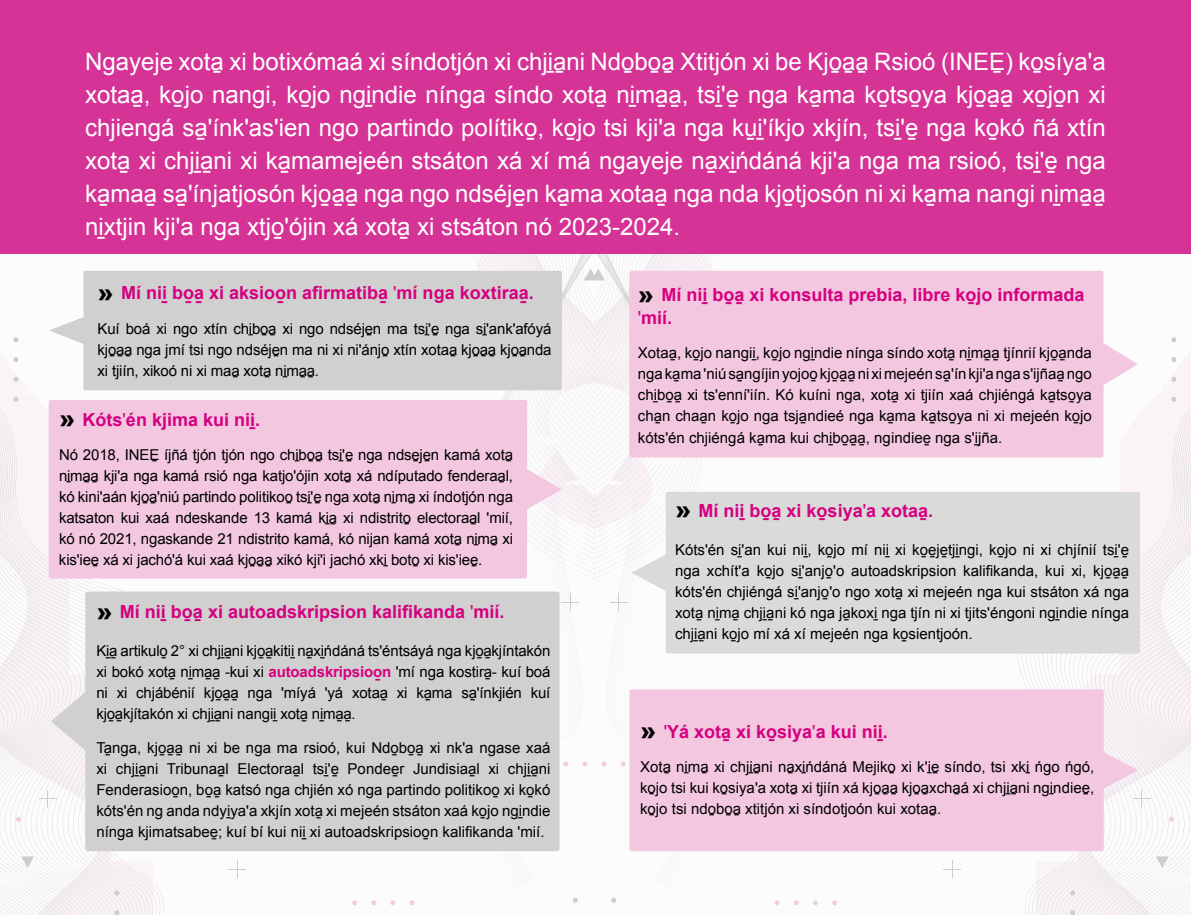
<style>
.page{position:relative;width:1191px;height:915px;background:#fff}
.page>*{position:absolute;margin:0;border:0;box-sizing:border-box;transform-origin:0 0}
.t1{font:24px/33px "Arial";color:#fff;text-align:justify}
.t2{font:700 18px/22.5px "Arial";color:#d5007f}
.t3{font:15px/21px "Arial";color:#000;text-align:justify}
.s1{font-weight:900;font-size:24px;color:#000}
.s2{font-weight:400}
.s3{font-weight:700;color:#d5007f}
</style>
<div class="page">
<svg style="left:450px;top:604px;width:138px;height:310px"></svg>
<svg style="left:379px;top:253px;width:215px;height:349px"></svg>
<img style="left:0;top:253px;width:132px;height:1px">
<svg style="left:0;top:270px;width:205px;height:582px"></svg>
<svg style="left:582px;top:761px;width:5px;height:5px"></svg>
<svg style="left:563px;top:761px;width:5px;height:5px"></svg>
<svg style="left:114px;top:890px;width:5px;height:5px"></svg>
<svg style="left:114px;top:909px;width:5px;height:5px"></svg>
<svg style="left:573px;top:897px;width:5px;height:5px"></svg>
<svg style="left:13px;top:337px;width:5px;height:5px"></svg>
<svg style="left:13px;top:357px;width:5px;height:5px"></svg>
<svg style="left:13px;top:377px;width:5px;height:5px"></svg>
<svg style="left:13px;top:396px;width:5px;height:5px"></svg>
<svg style="left:409px;top:900px;width:5px;height:5px"></svg>
<svg style="left:390px;top:900px;width:5px;height:5px"></svg>
<svg style="left:371px;top:900px;width:5px;height:5px"></svg>
<svg style="left:352px;top:900px;width:5px;height:5px"></svg>
<svg style="left:561px;top:593px;width:17px;height:18px"></svg>
<svg style="left:229px;top:860px;width:17px;height:17px"></svg>
<svg style="left:0;top:423px;width:87px;height:491px"></svg>
<svg style="left:603px;top:653px;width:136px;height:261px"></svg>
<svg style="left:594px;top:253px;width:216px;height:326px"></svg>
<img style="left:1056px;top:253px;width:135px;height:1px">
<svg style="left:984px;top:270px;width:207px;height:582px"></svg>
<svg style="left:601px;top:761px;width:5px;height:5px"></svg>
<svg style="left:620px;top:761px;width:5px;height:5px"></svg>
<svg style="left:1070px;top:890px;width:5px;height:5px"></svg>
<svg style="left:1070px;top:909px;width:5px;height:5px"></svg>
<svg style="left:611px;top:897px;width:5px;height:5px"></svg>
<svg style="left:1171px;top:337px;width:5px;height:5px"></svg>
<svg style="left:1171px;top:357px;width:5px;height:5px"></svg>
<svg style="left:1171px;top:377px;width:5px;height:5px"></svg>
<svg style="left:1171px;top:396px;width:5px;height:5px"></svg>
<svg style="left:774px;top:900px;width:5px;height:5px"></svg>
<svg style="left:794px;top:900px;width:4px;height:5px"></svg>
<svg style="left:813px;top:900px;width:5px;height:5px"></svg>
<svg style="left:832px;top:900px;width:5px;height:5px"></svg>
<svg style="left:610px;top:593px;width:17px;height:18px"></svg>
<svg style="left:943px;top:860px;width:17px;height:17px"></svg>
<svg style="left:1106px;top:425px;width:85px;height:489px"></svg>
<svg style="left:584px;top:268px;width:21px;height:12px"></svg>
<div style="left:0;top:0;width:1191px;height:253px;background:#d53395"></div>
<div style="left:49px;top:271px;width:513px;height:119px;background:#d0d0d0"></div>
<div style="left:49px;top:400px;width:512px;height:178px;background:#f2c7df"></div>
<div style="left:51px;top:591px;width:508px;height:259px;background:#d0d0d0"></div>
<div style="left:629px;top:271px;width:508px;height:186px;background:#f2c7df"></div>
<div style="left:631px;top:491px;width:509px;height:162px;background:#dadada"></div>
<div style="left:629px;top:689px;width:509px;height:161px;background:#f2c7df"></div>
<p class="t1" style="left:85px;top:45px;width:1023px">Ngayeje xota̱ xi botixómaá xi síndotjón xi chji̱a̱ni Ndo̱bo̱a̱ Xtitjón xi be Kjo̱a̱a̱ Rsioó (INEE̱) ko̱síya'a xotaa̱, ko̱jo nangi, ko̱jo ngi̱ndie nínga síndo xota̱ ni̱ma̱a̱, tsi̱'e̱ nga ka̱ma ko̱tso̱ya kjo̱a̱a̱ xo̱jo̱n xi chjiengá sa̱'ínk'as'ien ngo partindo polítiko̱, ko̱jo tsi kji'a nga ku̱i̱'íkjo xkjín, tsi̱'e̱ nga ko̱kó ñá xtín xota̱ xi chji̱a̱ni xi ka̱mamejeén stsáton xá xí má ngayeje na̱xi̱ńdáná kji'a nga ma rsioó, tsi̱'e̱ nga ka̱maa̱ sa̱'ínjatjosón kjo̱a̱a̱ nga ngo ndséje̱n ka̱ma xotaa̱ nga nda kjo̱tjosón ni xi ka̱ma nangi ni̱ma̱a̱ ni̱xtjin kji'a nga xtjo̱'ójin xá xota̱ xi stsáton nó 2023-2024.</p>
<p class="t2" style="left:97px;top:282px;width:438px"><span class="s1">»</span> Mí nii̱ bo̱a̱ xi aksioo̱n afirmatiba̱ <span class="s2">'</span>mí nga koxtiraa̱.</p>
<p class="t3" style="left:97px;top:318px;width:455px">Kuí boá xi ngo xtín chi̱bo̱a̱ xi ngo ndséje̱n ma tsi̱'e̱ nga si̱'ank'afóyá kjo̱a̱a̱ nga jmí tsi ngo ndséje̱n ma ni xi ni'ánjo̱ xtín xotaa̱ kjo̱a̱a̱ kjo̱a̱nda xi tjiín, xikoó ni xi maa̱ xota̱ ni̱ma̱a̱.</p>
<p class="t2" style="left:59px;top:408px;width:202px"><span class="s1">»</span> Kóts<span class="s2">'</span>én kjima kui nii̱.</p>
<p class="t3" style="left:59px;top:444px;width:456px">Nó 2018, INEE̱ íjñá tjón tjón ngo chi̱bo̱a̱ tsi̱'e̱ nga ndse̱je̱n kamá xota̱ ni̱ma̱a̱ kji'a nga kamá rsió nga katjo'ójin xota̱ xá ndíputado fenderaa̱l, kó kini'aán kjo̱a̱'niú partindo politikoo̱ tsi̱'e̱ nga xota̱ ni̱ma̱ xi índotjón nga katsaton kui xaá ndeskande 13 kamá ki̱a̱ xi ndistrito̱ electoraa̱l 'mií, kó nó 2021, ngaskande 21 ndistrito kamá, kó nijan kamá xota̱ ni̱ma̱ xi kis'iee̱ xá xi jachó'á kui xaá kjo̱a̱a̱ xikó kji'i jachó xki̱boto̱ xi kis'iee̱.</p>
<p class="t2" style="left:96px;top:601px;width:410px"><span class="s1">»</span> Mí nii̱ bo̱a̱ xi autoadskripsion kalifikanda <span class="s2">'</span>mií.</p>
<p class="t3" style="left:96px;top:640px;width:455px">Ki̱a̱ artikulo̱ 2° xi chji̱a̱ni kjo̱a̱kitii̱na̱xi̱ńdáná ts'éntsáyá nga kjo̱a̱kjíntakón xi bokó xota̱ ni̱ma̱a̱ -kui xi <span class="s3">autoadskripsioo̱n</span> 'mí nga kostira̱- kuí boá ni xi chjábénií kjo̱a̱a̱ nga 'míyá 'yá xotaa̱ xi ka̱ma sa̱'ínkjién kuí kjo̱a̱kjítakón xi chji̱a̱ni nangii̱xota̱ ni̱ma̱a̱.</p>
<p class="t3" style="left:96px;top:737px;width:455px">Ta̱nga, kjo̱a̱a̱ ni xi be nga ma rsioó, kui Ndo̱bo̱a̱ xi nk'a ngase xaá xi chji̱a̱ni Tribunaa̱l Electoraa̱l tsi̱'e̱ Pondee̱r Jundisiaa̱l xi chji̱a̱ni Fenderasioo̱n, bo̱a̱ katsó nga chjién xó nga partindo politikoo̱ xi ko̱kó kóts'én ng anda ndyi̱ya'a xkjín xota̱ xi mejeén stsáton xaá ko̱jo ngi̱ndie nínga kjimatsabee̱; kuí bí kui nii̱ xi autoadskripsioo̱n kalifikanda 'mií.</p>
<p class="t2" style="left:638px;top:284px;width:448px"><span class="s1">»</span> Mí nii̱ bo̱a̱ xi konsulta prebia, libre ko̱jo informada <span class="s2">'</span>mií.</p>
<p class="t3" style="left:638px;top:342px;width:455px">Xotaa̱, ko̱jo nangii̱, ko̱jo ngi̱ndie nínga síndo xota̱ ni̱ma̱a̱ tjínrií kjo̱a̱nda nga ka̱ma 'niú sa̱ngíjin yojoo̱ kjo̱a̱a̱ ni xi mejeén sa̱'ín kji'a nga s'ijñaa̱ ngo chi̱bo̱a̱ xi ts'enní'iín. Kó kuíni nga, xota̱ xi tjiín xaá chjiéngá ka̱tso̱ya cha̱n chaa̱n ko̱jo nga tsja̱ndieé nga ka̱ma ka̱tso̱ya ni xi mejeén ko̱jo</p>
<p class="t3" style="left:638px;top:427px;width:366px">kóts'én chjiéngá ka̱ma kui chi̱bo̱a̱a̱, ngindiee̱ nga s'i̱jña.</p>
<p class="t2" style="left:675px;top:499px;width:260px"><span class="s1">»</span> Mí nii̱ bo̱a̱ xi ko̱siya<span class="s2">'</span>a xotaa̱.</p>
<p class="t3" style="left:675px;top:539px;width:456px">Kóts'én si̱'an kui nii̱, ko̱jo mí nii̱ xi ko̱e̱je̱tji̱ngi, ko̱jo ni xi chjínií tsi̱'e̱ nga xchít'a ko̱jo si̱'anjo̱'o autoadskripsion kalifikanda, kui xi, kjo̱a̱a̱ kóts'én chjiéngá si̱'anjo̱'o ngo xota̱ xi mejeén nga kui stsáton xá nga xota̱ ni̱ma̱ chji̱a̱ni kó nga ja̱koxi̱ nga tjín ni xi tjits'éngoni ngi̱ndie nínga chji̱a̱ni ko̱jo mí xá xí mejeén nga ko̱sientjoón.</p>
<p class="t2" style="left:640px;top:720px;width:249px"><span class="s1">»</span> <span class="s2">'</span>Yá xota̱ xi ko̱siya<span class="s2">'</span>a kui nii̱.</p>
<p class="t3" style="left:640px;top:755px;width:455px">Xota̱ ni̱ma̱ xi chji̱a̱ni na̱xi̱ńdáná Mejiko̱ xi k'i̱e̱ síndo, tsi xki̱ ńgo ńgó, ko̱jo tsi kui ko̱siya'a xota̱ xi tjiín xá kjo̱a̱a̱ kjo̱a̱xcha̱á xi chji̱a̱ni ngi̱ndiee̱, ko̱jo tsi ndo̱bo̱a̱ xtitjón xi síndotjoón kui xotaa̱.</p>
</div>
